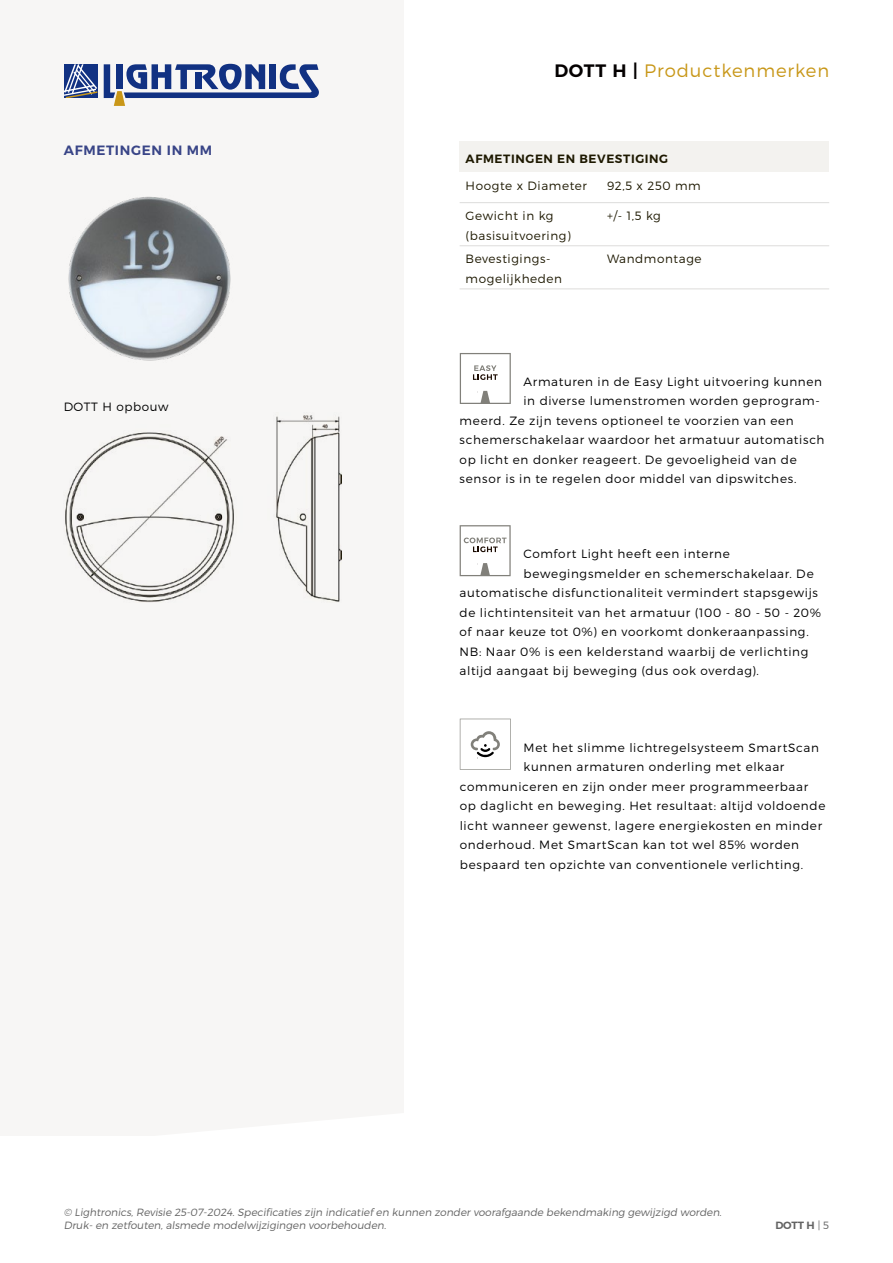
<style>
.page{position:relative;width:893px;height:1263px;background:#fff}
.page>*{position:absolute;margin:0;border:0;box-sizing:border-box;transform-origin:0 0}
.t1{font:18px "Trueno Lt";letter-spacing:.05em;color:#c89718}
.t2{font:13.5px "Trueno S Bd";letter-spacing:.05em;color:#394587}
.t3{font:12px "Trueno Lt";letter-spacing:.055em;color:#000}
.t4{font:12px/19.5px "Trueno Lt";letter-spacing:.05em;color:#1d1800}
.t5{font:12px "Trueno S Bd";letter-spacing:.05em;color:#1d1800}
.t6{font:10.5px/12.6px "Trueno Lt It";color:#636363}
.t7{font:10.5px "Trueno S Bd";color:#636363}
.s1{font-family:"Trueno S Bd";color:#040000}
.s2{font-family:"Trueno Lt"}
</style>
<div class="page">
<div style="left:0;top:0;width:404px;height:1135px;background:#f7f6f5"></div>
<svg style="left:64px;top:64px;width:33px;height:34px"></svg>
<svg style="left:104px;top:64px;width:215px;height:42px"></svg>
<img style="left:68px;top:196px;width:163px;height:165px">
<img style="left:65px;top:415px;width:277px;height:188px">
<div style="left:460px;top:142px;width:369px;height:30px;background:#f3f2ef"></div>
<hr style="left:460px;top:202px;width:141px;height:1px;background:#dddcdb">
<hr style="left:601px;top:202px;width:228px;height:1px;background:#dddcdb">
<hr style="left:460px;top:245px;width:141px;height:1px;background:#dddcdb">
<hr style="left:601px;top:245px;width:228px;height:1px;background:#dddcdb">
<hr style="left:460px;top:288px;width:141px;height:1px;background:#dddcdb">
<hr style="left:601px;top:288px;width:228px;height:1px;background:#dddcdb">
<svg style="left:460px;top:353px;width:51px;height:51px"></svg>
<svg style="left:460px;top:525px;width:51px;height:51px"></svg>
<svg style="left:460px;top:719px;width:51px;height:51px"></svg>
<p class="t2" style="left:64px;top:142px;width:150px">AFMETINGEN IN MM</p>
<p class="t3" style="left:64px;top:400px;width:106px">DOTT H opbouw</p>
<h1 class="t1" style="left:554px;top:60px;width:276px"><span class="s1">DOTT H |</span> Productkenmerken</h1>
<p class="t5" style="left:466px;top:151px;width:204px">AFMETINGEN EN BEVESTIGING</p>
<p class="t4" style="left:466px;top:176px;width:123px">Hoogte x Diameter</p>
<p class="t4" style="left:607px;top:176px;width:95px">92,5 x 250 mm</p>
<p class="t4" style="left:466px;top:206px;width:107px">Gewicht in kg (basisuitvoering)</p>
<p class="t4" style="left:607px;top:206px;width:55px">+/- 1,5 kg</p>
<p class="t4" style="left:466px;top:249px;width:98px">Bevestigings&shy;mogelijkheden</p>
<p class="t4" style="left:607px;top:249px;width:96px">Wandmontage</p>
<p class="t3" style="left:524px;top:374px;width:300px">Armaturen in de Easy Light uitvoering kunnen</p>
<p class="t3" style="left:524px;top:394px;width:296px">in diverse lumenstromen worden geprogram-</p>
<p class="t3" style="left:460px;top:413px;width:336px">meerd. Ze zijn tevens optioneel te voorzien van een</p>
<p class="t3" style="left:460px;top:433px;width:366px">schemerschakelaar waardoor het armatuur automatisch</p>
<p class="t3" style="left:460px;top:452px;width:339px">op licht en donker reageert. De gevoeligheid van de</p>
<p class="t3" style="left:460px;top:472px;width:338px">sensor is in te regelen door middel van dipswitches.</p>
<p class="t3" style="left:523px;top:546px;width:208px">Comfort Light heeft een interne</p>
<p class="t3" style="left:523px;top:566px;width:292px">bewegingsmelder en schemerschakelaar. De</p>
<p class="t3" style="left:460px;top:585px;width:360px">automatische disfunctionaliteit vermindert stapsgewijs</p>
<p class="t3" style="left:460px;top:605px;width:363px">de lichtintensiteit van het armatuur (100 - 80 - 50 - 20%</p>
<p class="t3" style="left:460px;top:624px;width:351px">of naar keuze tot 0%) en voorkomt donkeraanpassing.</p>
<p class="t3" style="left:460px;top:644px;width:350px">NB: Naar 0% is een kelderstand waarbij de verlichting</p>
<p class="t3" style="left:460px;top:663px;width:301px">altijd aangaat bij beweging (dus ook overdag).</p>
<p class="t3" style="left:524px;top:740px;width:297px">Met het slimme lichtregelsysteem SmartScan</p>
<p class="t3" style="left:524px;top:759px;width:262px">kunnen armaturen onderling met elkaar</p>
<p class="t3" style="left:460px;top:779px;width:350px">communiceren en zijn onder meer programmeerbaar</p>
<p class="t3" style="left:460px;top:798px;width:367px">op daglicht en beweging. Het resultaat: altijd voldoende</p>
<p class="t3" style="left:460px;top:818px;width:364px">licht wanneer gewenst, lagere energiekosten en minder</p>
<p class="t3" style="left:460px;top:837px;width:341px">onderhoud. Met SmartScan kan tot wel 85% worden</p>
<p class="t3" style="left:460px;top:857px;width:345px">bespaard ten opzichte van conventionele verlichting.</p>
<p class="t6" style="left:64px;top:1206px;width:659px">© Lightronics, Revisie 25-07-2024. Specificaties zijn indicatief en kunnen zonder voorafgaande bekendmaking gewijzigd worden.<br>Druk- en zetfouten, alsmede modelwijzigingen voorbehouden.</p>
<p class="t7" style="left:775px;top:1219px;width:55px">DOTT H <span class="s2">| 5</span></p>
</div>
